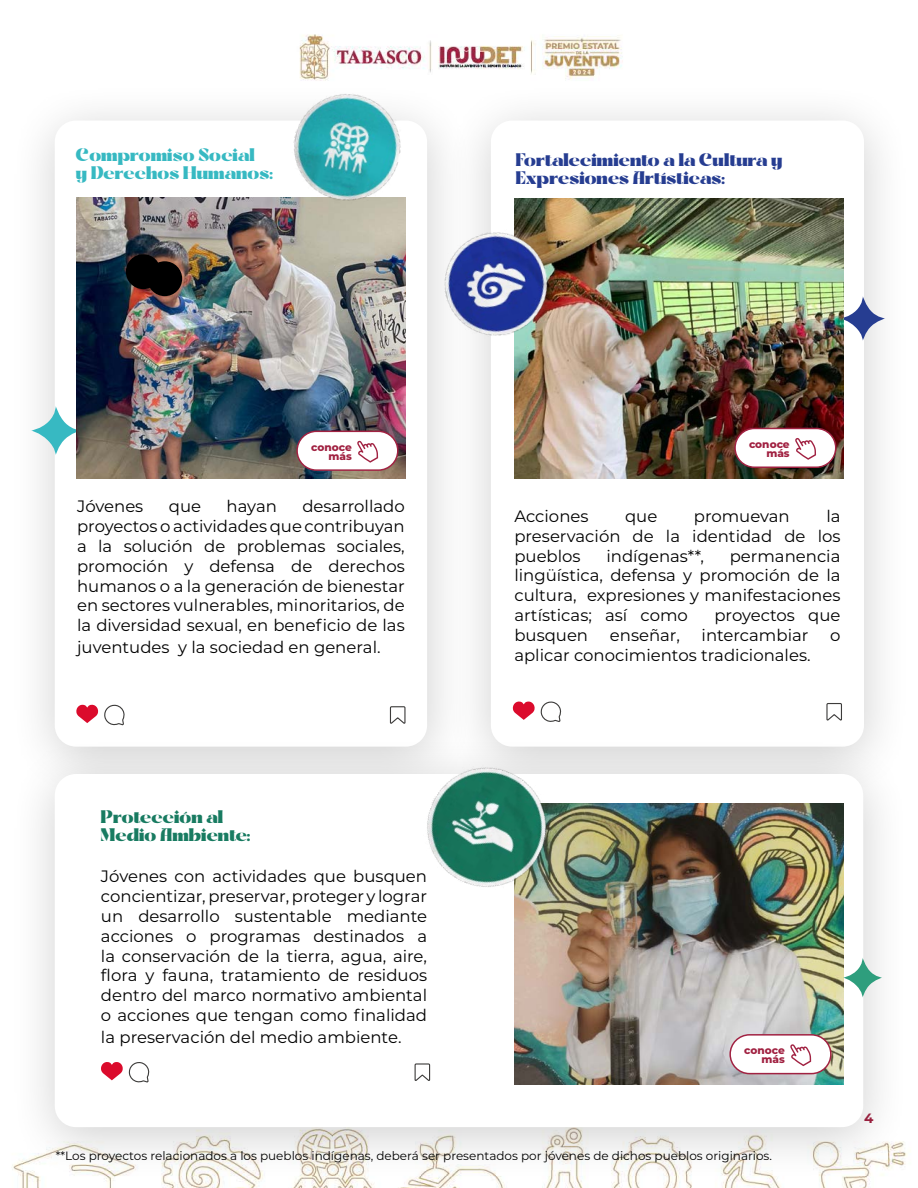
<style>
.page{position:relative;width:918px;height:1188px;background:#fff}
.page>*{position:absolute;margin:0;border:0;box-sizing:border-box;transform-origin:0 0}
.t1{font:16.5px/19.8px "Montserrat";color:#000;text-align:justify}
.t2{font:700 15px/18px "Cift";color:#263d91}
.t3{font:700 15px/18px "Cift";color:#37b9c2}
.t4{font:700 15px/18px "Cift";color:#187b61}
.t5{font:700 13.5px "Montserrat";color:#a12242}
.t6{font:12px "Montserrat";color:#000}
.t7{font:800 10.5px/9px "Montserrat";color:#a12242;text-align:right}
</style>
<div class="page">
<img style="left:21px;top:34px;width:849px;height:1154px">
<div style="left:8px;top:82px;width:467px;height:720px;background:#000;opacity:.19"></div>
<div style="left:55px;top:121px;width:372px;height:626px;background:#fff;border-radius:21px"></div>
<svg style="left:31px;top:406px;width:45px;height:49px"></svg>
<img style="left:76px;top:198px;width:330px;height:280px">
<img style="left:284px;top:84px;width:127px;height:127px">
<svg style="left:76px;top:704px;width:48px;height:22px"></svg>
<div style="left:390px;top:706px;width:16px;height:18px;border:1px solid #3d3c3b"></div>
<div style="left:297px;top:431px;width:101px;height:39px;background:#fff;border-radius:19px"></div>
<div style="left:296px;top:431px;width:103px;height:40px;border:2px solid #a12242;border-radius:19px"></div>
<svg style="left:357px;top:440px;width:21px;height:23px"></svg>
<div style="left:147px;top:261px;width:35px;height:35px;background:#000;border-radius:50%"></div>
<div style="left:126px;top:254px;width:35px;height:35px;background:#000;border-radius:50%"></div>
<div style="left:444px;top:82px;width:468px;height:720px;background:#000;opacity:.19"></div>
<div style="left:491px;top:121px;width:373px;height:626px;background:#fff;border-radius:21px"></div>
<svg style="left:844px;top:296px;width:41px;height:45px"></svg>
<img style="left:514px;top:198px;width:330px;height:280px">
<div style="left:735px;top:428px;width:101px;height:39px;background:#fff;border-radius:19px"></div>
<div style="left:734px;top:428px;width:102px;height:40px;border:2px solid #a12242;border-radius:19px"></div>
<svg style="left:795px;top:438px;width:21px;height:22px"></svg>
<img style="left:434px;top:222px;width:125px;height:124px">
<svg style="left:512px;top:701px;width:49px;height:21px"></svg>
<div style="left:826px;top:703px;width:16px;height:18px;border:1px solid #3d3c3b"></div>
<div style="left:8px;top:735px;width:903px;height:448px;background:#000;opacity:.19"></div>
<div style="left:55px;top:774px;width:808px;height:353px;background:#fff;border-radius:21px"></div>
<img style="left:515px;top:804px;width:329px;height:280px">
<img style="left:406px;top:747px;width:162px;height:162px">
<svg style="left:843px;top:958px;width:39px;height:40px"></svg>
<div style="left:730px;top:1035px;width:101px;height:39px;background:#fff;border-radius:19px"></div>
<div style="left:729px;top:1034px;width:103px;height:40px;border:2px solid #a12242;border-radius:19px"></div>
<svg style="left:790px;top:1044px;width:21px;height:22px"></svg>
<svg style="left:101px;top:1062px;width:48px;height:21px"></svg>
<div style="left:415px;top:1063px;width:15px;height:18px;border:1px solid #3d3c3b"></div>
<p class="t3" style="left:76px;top:146px;width:199px">Compromiso Social<br>y Derechos Humanos:</p>
<p class="t2" style="left:516px;top:151px;width:268px">Fortalecimiento a la Cultura y<br>Expresiones Artísticas:</p>
<p class="t7" style="left:311px;top:442px;width:42px">conoce más</p>
<p class="t1" style="left:77px;top:496px;width:329px;text-indent:225px">desarrollado proyectos o actividades que contribuyan a la solución de problemas sociales, promoción y defensa de derechos humanos o a la generación de bienestar en sectores vulnerables, minoritarios, de la diversidad sexual, en beneficio de las</p>
<p class="t1" style="left:77px;top:637px;width:305px">juventudes y la sociedad en general.</p>
<p class="t1" style="left:77px;top:496px;width:68px">Jóvenes</p>
<p class="t1" style="left:169px;top:496px;width:34px">que</p>
<p class="t1" style="left:227px;top:496px;width:52px">hayan</p>
<p class="t7" style="left:749px;top:439px;width:42px">conoce más</p>
<p class="t1" style="left:514px;top:506px;width:76px">Acciones</p>
<p class="t1" style="left:625px;top:506px;width:34px">que</p>
<p class="t1" style="left:694px;top:506px;width:97px">promuevan</p>
<p class="t1" style="left:514px;top:506px;width:328px;text-indent:312px">la preservación de la identidad de los pueblos</p>
<p class="t1" style="left:514px;top:545px;width:328px;text-indent:215px">permanencia lingüística, defensa y promoción de la cultura, expresiones y manifestaciones artísticas; así como</p>
<p class="t1" style="left:606px;top:545px;width:99px">indígenas**,</p>
<p class="t1" style="left:714px;top:605px;width:128px">proyectos que</p>
<p class="t1" style="left:514px;top:624px;width:75px">busquen</p>
<p class="t1" style="left:610px;top:624px;width:72px">enseñar,</p>
<p class="t1" style="left:702px;top:624px;width:108px">intercambiar</p>
<p class="t1" style="left:830px;top:624px;width:12px">o</p>
<p class="t1" style="left:514px;top:644px;width:298px">aplicar conocimientos tradicionales.</p>
<p class="t4" style="left:101px;top:808px;width:151px">Protección al<br>Medio Ambiente:</p>
<p class="t1" style="left:101px;top:866px;width:328px">Jóvenes con actividades que busquen concientizar, preservar, proteger y lograr un desarrollo sustentable mediante acciones o programas destinados a la conservación de la tierra, agua, aire, flora y fauna, tratamiento de residuos dentro del marco normativo ambiental o acciones que tengan como finalidad</p>
<p class="t1" style="left:101px;top:1026px;width:302px">la preservación del medio ambiente.</p>
<p class="t7" style="left:744px;top:1046px;width:42px">conoce más</p>
<p class="t6" style="left:56px;top:1148px;width:718px">**Los proyectos relacionados a los pueblos indígenas, deberá ser presentados por jóvenes de dichos pueblos originarios.</p>
<p class="t5" style="left:864px;top:1108px;width:11px">4</p>
</div>
